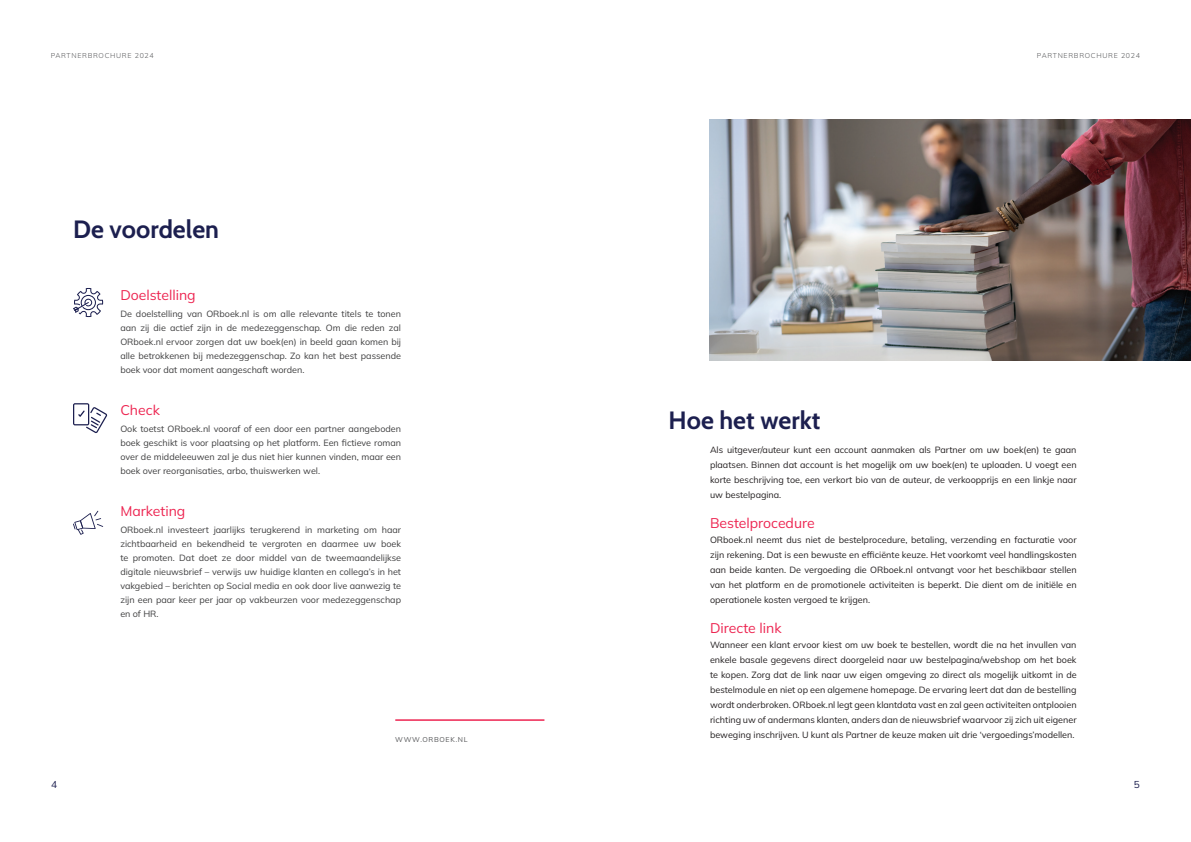
<style>
.page{position:relative;width:1191px;height:842px;background:#fff}
.page>*{position:absolute;margin:0;border:0;box-sizing:border-box;transform-origin:0 0}
.t1{font:25px "Cabin";color:#1c1f4f}
.t2{font:200 14px "Mulish";color:#ed2551}
.t3{font:200 10px "Mulish";color:#1c1f4f}
.t4{font:200 9px/15px "Mulish";color:#231f20;text-align:justify}
.t5{font:200 9px/14px "Mulish";color:#3e3e3f;text-align:justify}
.t6{font:200 7px "Mulish";letter-spacing:.1em;color:#57585a}
</style>
<div class="page">
<hr style="left:395px;top:719px;width:149px;height:2px;background:#ed2551">
<img style="left:709px;top:119px;width:482px;height:242px">
<svg style="left:73px;top:288px;width:30px;height:29px"></svg>
<svg style="left:73px;top:511px;width:30px;height:24px"></svg>
<svg style="left:73px;top:403px;width:34px;height:30px"></svg>
<p class="t6" style="left:51px;top:51px;width:104px">PARTNERBROCHURE 2024</p>
<p class="t6" style="left:1037px;top:51px;width:104px">PARTNERBROCHURE 2024</p>
<h1 class="t1" style="left:73px;top:210px;width:148px">De voordelen</h1>
<h2 class="t2" style="left:120px;top:285px;width:77px">Doelstelling</h2>
<p class="t5" style="left:120px;top:307px;width:282px">De doelstelling van ORboek.nl is om alle relevante titels te tonen aan zij die actief zijn in de medezeggenschap. Om die reden zal ORboek.nl ervoor zorgen dat uw boek(en) in beeld gaan komen bij alle betrokkenen bij medezeggenschap. Zo kan het best passende boek voor dat moment aangeschaft worden.</p>
<h2 class="t2" style="left:120px;top:400px;width:41px">Check</h2>
<p class="t5" style="left:120px;top:422px;width:282px">Ook toetst ORboek.nl vooraf of een door een partner aangeboden boek geschikt is voor plaatsing op het platform. Een fictieve roman over de middeleeuwen zal je dus niet hier kunnen vinden, maar een boek over reorganisaties, arbo, thuiswerken wel.</p>
<h2 class="t2" style="left:120px;top:501px;width:67px">Marketing</h2>
<p class="t5" style="left:120px;top:523px;width:282px">ORboek.nl investeert jaarlijks terugkerend in marketing om haar zichtbaarheid en bekendheid te vergroten en daarmee uw boek te promoten. Dat doet ze door middel van de tweemaandelijkse digitale nieuwsbrief – verwijs uw huidige klanten en collega’s in het vakgebied – berichten op Social media en ook door live aanwezig te zijn een paar keer per jaar op vakbeurzen voor medezeggenschap en of HR.</p>
<p class="t6" style="left:395px;top:735px;width:74px">WWW.ORBOEK.NL</p>
<h1 class="t1" style="left:668px;top:400px;width:153px">Hoe het werkt</h1>
<p class="t4" style="left:710px;top:442px;width:368px">Als uitgever/auteur kunt een account aanmaken als Partner om uw boek(en) te gaan plaatsen. Binnen dat account is het mogelijk om uw boek(en) te uploaden. U voegt een korte beschrijving toe, een verkort bio van de auteur, de verkoopprijs en een linkje naar uw bestelpagina.</p>
<h2 class="t2" style="left:710px;top:514px;width:106px">Bestelprocedure</h2>
<p class="t4" style="left:710px;top:532px;width:368px">ORboek.nl neemt dus niet de bestelprocedure, betaling, verzending en facturatie voor zijn rekening. Dat is een bewuste en efficiënte keuze. Het voorkomt veel handlingskosten aan beide kanten. De vergoeding die ORboek.nl ontvangt voor het beschikbaar stellen van het platform en de promotionele activiteiten is beperkt. Die dient om de initiële en operationele kosten vergoed te krijgen.</p>
<h2 class="t2" style="left:710px;top:619px;width:73px">Directe link</h2>
<p class="t4" style="left:710px;top:637px;width:368px">Wanneer een klant ervoor kiest om uw boek te bestellen, wordt die na het invullen van enkele basale gegevens direct doorgeleid naar uw bestelpagina/webshop om het boek te kopen. Zorg dat de link naar uw eigen omgeving zo direct als mogelijk uitkomt in de bestelmodule en niet op een algemene homepage. De ervaring leert dat dan de bestelling wordt onderbroken. ORboek.nl legt geen klantdata vast en zal geen activiteiten ontplooien richting uw of andermans klanten, anders dan de nieuwsbrief waarvoor zij zich uit eigener beweging inschrijven. U kunt als Partner de keuze maken uit drie ‘vergoedings’modellen.</p>
<p class="t3" style="left:51px;top:778px;width:7px">4</p>
<p class="t3" style="left:1134px;top:778px;width:7px">5</p>
</div>
